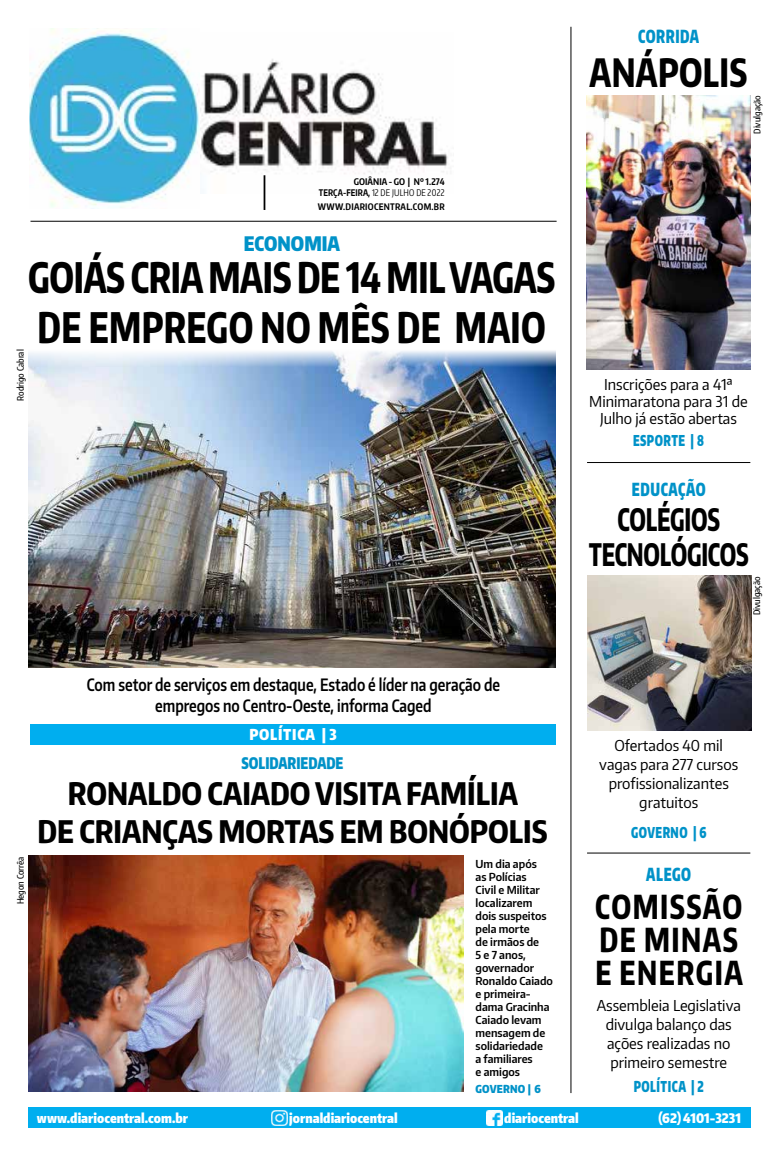
<style>
.page{position:relative;width:780px;height:1163px;background:#fff}
.page>*{position:absolute;margin:0;border:0;box-sizing:border-box;transform-origin:0 0}
.t1{font:800 42px/49.3px "Encode Sans Compressed";letter-spacing:-.01em;color:#000;scale:.88 1}
.t2{font:800 39px "Encode Sans Compressed";letter-spacing:.01em;color:#000;scale:.9 1}
.t3{font:800 33px/33px "Encode Sans Compressed";letter-spacing:.05em;color:#000;scale:.9 1}
.t4{font:800 31px/37.4px "Encode Sans Compressed";color:#000;text-align:center}
.t5{font:800 31px/35px "Encode Sans Compressed";color:#000;text-align:center;scale:.8 1}
.t6{font:900 20px "Encode Sans Compressed";color:#0092c8}
.t7{font:900 18px "Encode Sans Compressed";letter-spacing:.04em;color:#0092c8;scale:.8 1}
.t8{font:600 17px/21px "Encode Sans Narrow";color:#000;text-align:center;scale:.83 1}
.t9{font:900 16px "Encode Sans Compressed";color:#0092c8;scale:.88 1}
.t10{font:15px/19px "Encode Sans Narrow";color:#000;text-align:center}
.t11{font:900 15px "Encode Sans Compressed";letter-spacing:.04em;color:#0092c8;scale:.8 1}
.t12{font:900 15px "Encode Sans Compressed";letter-spacing:.05em;color:#fff}
.t13{font:900 13.2px "Encode Sans Compressed";color:#fff}
.t14{font:600 11px/13px "Encode Sans Narrow";color:#000}
.t15{font:900 11px "Encode Sans Compressed";letter-spacing:.02em;color:#0092c8}
.t16{font:700 9.1px/11.4px "Encode Sans Compressed";letter-spacing:.01em;color:#000;text-align:right}
.t17{font:500 9px "Encode Sans Compressed";color:#000}
.t18{font:700 9px "Encode Sans Compressed";letter-spacing:.03em;color:#000}
.s1{font-weight:400}
</style>
<div class="page">
<hr style="left:587px;top:462px;width:163px;height:1px;background:#000">
<hr style="left:587px;top:852px;width:163px;height:1px;background:#000">
<hr style="left:570px;top:27px;width:1px;height:1065px;background:#000">
<img style="left:586px;top:95px;width:165px;height:274px">
<img style="left:587px;top:575px;width:164px;height:155px">
<img style="left:199px;top:59px;width:249px;height:135px">
<img style="left:29px;top:28px;width:170px;height:181px">
<hr style="left:263px;top:175px;width:2px;height:35px;background:#000">
<div style="left:28px;top:1107px;width:723px;height:21px;background:#00aeef"></div>
<img style="left:272px;top:1110px;width:15px;height:15px">
<img style="left:486px;top:1110px;width:16px;height:15px">
<hr style="left:30px;top:221px;width:526px;height:1px;background:#000">
<div style="left:30px;top:724px;width:525px;height:20px;background:#00aeef"></div>
<img style="left:28px;top:351px;width:527px;height:317px">
<img style="left:28px;top:855px;width:435px;height:235px">
<p class="t7" style="left:638px;top:24px;width:78px">CORRIDA</p>
<p class="t2" style="left:589px;top:47px;width:177px">ANÁPOLIS</p>
<p class="t16" style="left:319px;top:175px;width:127px">GOIÂNIA - GO | Nº 1.274<br>TERÇA-FEIRA, <span class="s1">12 DE JULHO DE 2022</span></p>
<p class="t18" style="left:318px;top:201px;width:128px">WWW.DIARIOCENTRAL.COM.BR</p>
<p class="t6" style="left:244px;top:230px;width:98px">ECONOMIA</p>
<p class="t1" style="left:28px;top:251px;width:600px">GOIÁS CRIA MAIS DE 14 MIL VAGAS<br>DE EMPREGO NO MÊS DE MAIO</p>
<p class="t17" style="left:15px;top:401px;width:53px;rotate:-90deg">Rodrigo Cabral</p>
<p class="t8" style="left:87px;top:673px;width:499px">Com setor de serviços em destaque, Estado é líder na geração de empregos no Centro-Oeste, informa Caged</p>
<p class="t12" style="left:249px;top:724px;width:89px">POLÍTICA | 3</p>
<p class="t9" style="left:241px;top:752px;width:116px">SOLIDARIEDADE</p>
<p class="t4" style="left:37px;top:773px;width:511px">RONALDO CAIADO VISITA FAMÍLIA<br>DE CRIANÇAS MORTAS EM BONÓPOLIS</p>
<p class="t17" style="left:15px;top:904px;width:49px;rotate:-90deg">Hegon Corrêa</p>
<p class="t14" style="left:475px;top:856px;width:79px">Um dia após<br>as Polícias<br>Civil e Militar localizarem dois suspeitos pela morte<br>de irmãos de<br>5 e 7 anos, governador<br>Ronaldo Caiado e primeira&shy;dama Gracinha<br>Caiado levam mensagem de solidariedade<br>a familiares<br>e amigos</p>
<p class="t15" style="left:475px;top:1081px;width:67px">GOVERNO | 6</p>
<p class="t17" style="left:751px;top:134px;width:40px;rotate:-90deg">Divulgação</p>
<p class="t10" style="left:589px;top:375px;width:160px;line-height:17px">Inscrições para a 41ª<br>Minimaratona para 31 de<br>Julho já estão abertas</p>
<p class="t11" style="left:633px;top:430px;width:90px">ESPORTE | 8</p>
<p class="t7" style="left:631px;top:477px;width:94px">EDUCAÇÃO</p>
<p class="t5" style="left:588px;top:501px;width:202px">COLÉGIOS<br>TECNOLÓGICOS</p>
<p class="t17" style="left:750px;top:615px;width:40px;rotate:-90deg">Divulgação</p>
<p class="t10" style="left:599px;top:735px;width:140px">Ofertados 40 mil vagas para 277 cursos profissionalizantes gratuitos</p>
<p class="t11" style="left:631px;top:822px;width:96px">GOVERNO | 6</p>
<p class="t7" style="left:646px;top:862px;width:58px">ALEGO</p>
<p class="t3" style="left:595px;top:889px;width:165px">COMISSÃO<br>DE MINAS<br>E ENERGIA</p>
<p class="t10" style="left:596px;top:995px;width:146px">Assembleia Legislativa divulga balanço das ações realizadas no primeiro semestre</p>
<p class="t11" style="left:633px;top:1076px;width:89px">POLÍTICA | 2</p>
<p class="t13" style="left:37px;top:1108px;width:152px">WWW.DIARIOCENTRAL.COM.BR</p>
<p class="t13" style="left:289px;top:1109px;width:110px">JORNALDIARIOCENTRAL</p>
<p class="t13" style="left:504px;top:1108px;width:76px">DIARIOCENTRAL</p>
<p class="t13" style="left:658px;top:1108px;width:84px">(62) 4101-3231</p>
</div>
